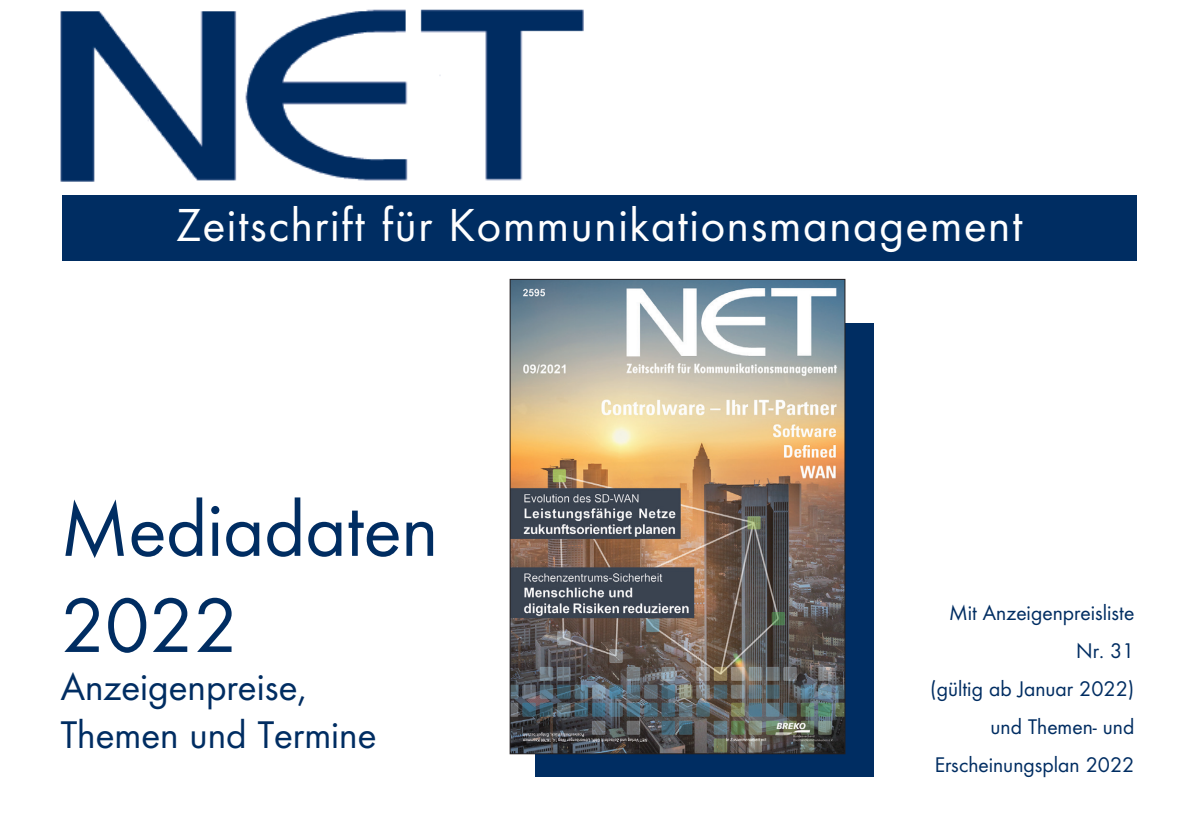
<style>
.page{position:relative;width:1191px;height:840px;background:#fff}
.page>*{position:absolute;margin:0;border:0;box-sizing:border-box;transform-origin:0 0}
.t1{font:80px/96px "Futura Boo";color:#002d62}
.t2{font:48px "Futura Boo";letter-spacing:.035em;color:#fff}
.t3{font:40px/48px "Futura Boo";color:#002d62}
.t4{font:22px/38px "Futura Boo";color:#002d62;text-align:right}
</style>
<div class="page">
<div style="left:535px;top:323px;width:338px;height:453px;background:#002d62"></div>
<img style="left:512px;top:281px;width:331px;height:470px">
<div style="left:510px;top:279px;width:335px;height:474px;border:1px solid #231f20"></div>
<div style="left:62px;top:194px;width:1074px;height:66px;background:#002d62"></div>
<img style="left:60px;top:9px;width:524px;height:173px">
<h2 class="t2" style="left:176px;top:196px;width:848px">Zeitschrift für Kommunikationsmanagement</h2>
<h1 class="t1" style="left:61px;top:480px;width:379px">Mediadaten<br>2022</h1>
<h3 class="t3" style="left:61px;top:662px;width:317px">Anzeigenpreise,<br>Themen und Termine</h3>
<p class="t4" style="left:930px;top:593px;width:206px">Mit Anzeigenpreisliste<br>Nr. 31<br>(gültig ab Januar 2022) und Themen- und<br>Erscheinungsplan 2022</p>
</div>
